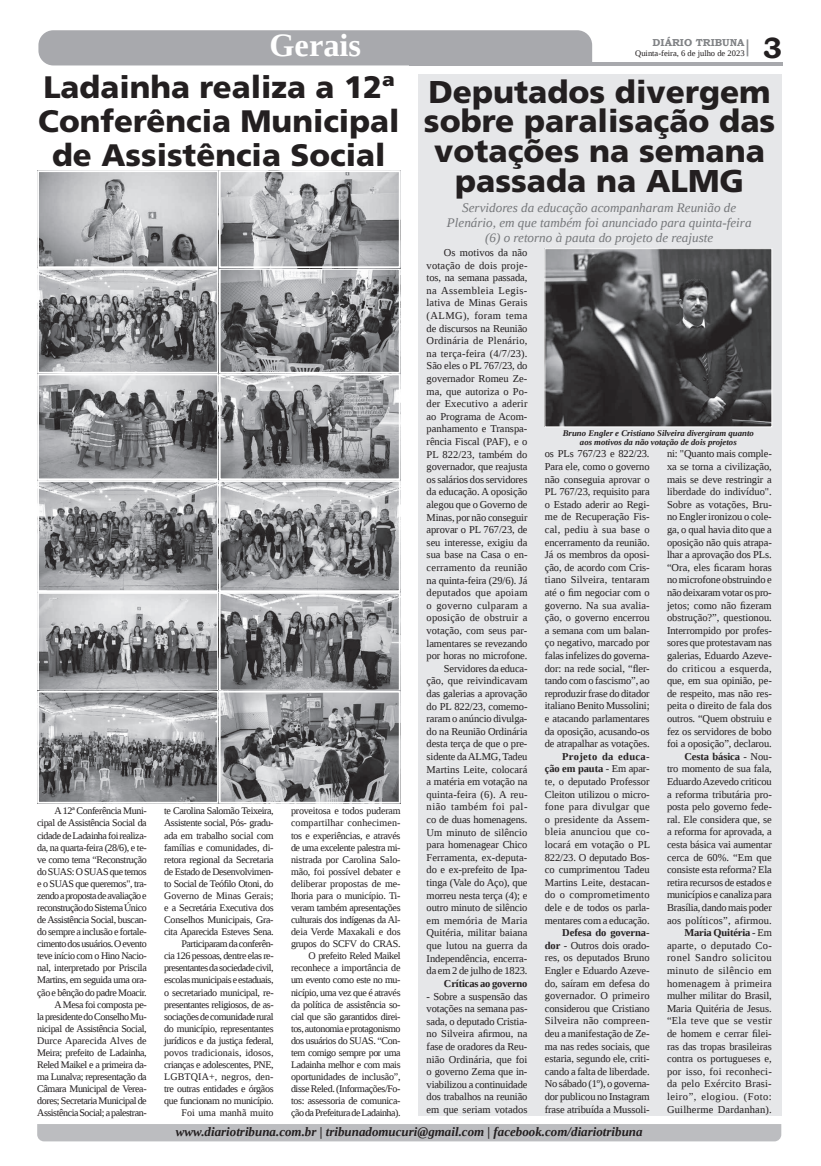
<style>
.page{position:relative;width:821px;height:1166px;background:#fff}
.page>*{position:absolute;margin:0;border:0;box-sizing:border-box;transform-origin:0 0}
.t1{font:700 32.38px "Liberation Serif";color:#fff}
.t2{font:900 31.5px/29.8px "Frutiger LT Std";color:#231f20;text-align:center}
.t3{font:900 31.06px/34.1px "Frutiger LT Std";color:#231f20;text-align:center}
.t4{font:700 29.31px "Bookman Old Style";color:#231f20}
.t5{font:italic 13.12px/14.9px "Liberation Serif";color:#76787b;text-align:center}
.t6{font:italic 700 12.95px "Liberation Serif";color:#231f20}
.t7{font:10.5px/12.6px "Liberation Serif";letter-spacing:-.01em;color:#231f20;text-align:justify}
.t8{font:700 10.5px "Liberation Serif";letter-spacing:-.015em;color:#231f20}
.t9{font:10.06px/12.1px "Liberation Serif";letter-spacing:-.04em;color:#231f20;text-align:right}
.t10{font:700 10.06px "Bookman Old Style";color:#808285}
.t11{font:italic 700 8.75px/9.6px "Liberation Serif";color:#231f20;text-align:center}
.t12{font:8.4px "Liberation Serif";color:#231f20}
.s1{font-weight:700}
</style>
<div class="page">
<hr style="left:409px;top:62px;width:374px;height:3px;background:#a8a9ad">
<div style="left:38px;top:30px;width:554px;height:35px;background:#a8a9ad"></div>
<svg style="left:747px;top:39px;width:1px;height:17px"></svg>
<div style="left:37px;top:1124px;width:744px;height:17px;background:#bcbdc0"></div>
<div style="left:418px;top:74px;width:363px;height:1042px;background:#e6e7e9"></div>
<img style="left:40px;top:173px;width:358px;height:627px">
<div style="left:37px;top:268px;width:182px;height:106px;border:2px solid #fff"></div>
<div style="left:219px;top:268px;width:182px;height:106px;border:2px solid #fff"></div>
<div style="left:37px;top:374px;width:182px;height:106px;border:2px solid #fff"></div>
<div style="left:219px;top:374px;width:182px;height:106px;border:2px solid #fff"></div>
<div style="left:37px;top:480px;width:182px;height:112px;border:2px solid #fff"></div>
<div style="left:219px;top:480px;width:182px;height:112px;border:2px solid #fff"></div>
<div style="left:37px;top:592px;width:182px;height:99px;border:2px solid #fff"></div>
<div style="left:219px;top:592px;width:182px;height:99px;border:2px solid #fff"></div>
<div style="left:37px;top:170px;width:182px;height:98px;border:2px solid #fff"></div>
<div style="left:219px;top:170px;width:182px;height:98px;border:2px solid #fff"></div>
<div style="left:37px;top:691px;width:182px;height:112px;border:2px solid #fff"></div>
<div style="left:219px;top:691px;width:182px;height:112px;border:2px solid #fff"></div>
<img style="left:546px;top:250px;width:224px;height:175px">
<div style="left:544px;top:248px;width:228px;height:179px;border:1px solid #fff"></div>
<h1 class="t1" style="left:269px;top:24px;width:93px">Gerais</h1>
<h3 class="t3" style="left:38px;top:70px;width:363px">Ladainha realiza a 12ª<br>Conferência Municipal de Assistência Social</h3>
<p class="t9" style="left:37px;top:805px;width:111px">A 12ª Conferência Muni&shy;cipal de Assistência Social da cidade de Ladainha foi realiza&shy;da, na quarta-feira (28/6), e te&shy;ve como tema “Reconstrução do SUAS: O SUAS que temos e o SUAS que queremos", tra&shy;zendo a proposta de avaliação e reconstrução do Sistema Único de Assistência Social, buscan&shy;do sempre a inclusão e fortale&shy;cimento dos usuários. O evento teve início com o Hino Nacio&shy;nal, interpretado por Priscila<br>Martins, em seguida uma ora&shy;ção e bênção do padre Moacir.<br>A Mesa foi composta pe-<br>la presidente do Conselho Mu&shy;nicipal de Assistência Social,<br>Durce Aparecida Alves de<br>Meira; prefeito de Ladainha,<br>Reled Maikel e a primeira da&shy;ma Lunalva; representação da<br>Câmara Municipal de Verea&shy;dores; Secretaria Municipal de<br>Assistência Social; a palestran-</p>
<p class="t9" style="left:164px;top:805px;width:111px">te Carolina Salomão Teixeira,<br>Assistente social, Pós- gradu&shy;ada em trabalho social com famílias e comunidades, di&shy;retora regional da Secretaria de Estado de Desenvolvimen&shy;to Social de Teófilo Otoni, do<br>Governo de Minas Gerais; e a Secretária Executiva dos<br>Conselhos Municipais, Gra&shy;cita Aparecida Esteves Sena.<br>Participaram da conferên-<br>cia 126 pessoas, dentre elas re&shy;presentantes da sociedade civil, escolas municipais e estaduais, o secretariado municipal, re&shy;presentantes religiosos, de as&shy;sociações de comunidade rural do município, representantes jurídicos e da justiça federal, povos tradicionais, idosos, crianças e adolescentes, PNE,<br>LGBTQIA+, negros, den&shy;tre outras entidades e órgãos que funcionam no município.<br>Foi uma manhã muito</p>
<p class="t9" style="left:291px;top:805px;width:111px">proveitosa e todos puderam compartilhar conhecimen&shy;tos e experiências, e através de uma excelente palestra mi&shy;nistrada por Carolina Salo&shy;mão, foi possível debater e deliberar propostas de me&shy;lhoria para o município. Ti&shy;veram também apresentações culturais dos indígenas da Al&shy;deia Verde Maxakali e dos grupos do SCFV do CRAS.<br>O prefeito Reled Maikel reconhece a importância de um evento como este no mu&shy;nicípio, uma vez que é através da política de assistência so&shy;cial que são garantidos direi&shy;tos, autonomia e protagonismo dos usuários do SUAS. “Con&shy;tem comigo sempre por uma<br>Ladainha melhor e com mais oportunidades de inclusão”, disse Reled. (Informações/Fo&shy;tos: assessoria de comunica&shy;ção da Prefeitura de Ladainha).</p>
<p class="t10" style="left:653px;top:35px;width:93px">DIÁRIO TRIBUNA</p>
<p class="t12" style="left:635px;top:48px;width:111px">Quinta-feira, 6 de julho de 2023</p>
<h3 class="t4" style="left:763px;top:27px;width:21px">3</h3>
<h2 class="t2" style="left:424px;top:77px;width:353px">Deputados divergem sobre paralisação das votações na semana passada na ALMG</h2>
<p class="t5" style="left:447px;top:200px;width:306px">Servidores da educação acompanharam Reunião de<br>Plenário, em que também foi anunciado para quinta-feira (6) o retorno à pauta do projeto de reajuste</p>
<p class="t7" style="left:427px;top:246px;width:102px;text-align:right">Os motivos da não votação de dois proje&shy;tos, na semana passada, na Assembleia Legis&shy;lativa de Minas Gerais (ALMG), foram tema de discursos na Reunião<br>Ordinária de Plenário, na terça-feira (4/7/23).<br>São eles o PL 767/23, do governador Romeu Ze&shy;ma, que autoriza o Po&shy;der Executivo a aderir ao Programa de Acom&shy;panhamento e Transpa&shy;rência Fiscal (PAF), e o<br>PL 822/23, também do governador, que reajusta os salários dos servidores da educação. A oposição alegou que o Governo de<br>Minas, por não conseguir aprovar o PL 767/23, de seu interesse, exigiu da sua base na Casa o en&shy;cerramento da reunião na quinta-feira (29/6). Já deputados que apoiam o governo culparam a oposição de obstruir a votação, com seus par&shy;lamentares se revezando por horas no microfone.<br>Servidores da educa&shy;ção, que reivindicavam das galerias a aprovação do PL 822/23, comemo&shy;raram o anúncio divulga&shy;do na Reunião Ordinária desta terça de que o pre&shy;sidente da ALMG, Tadeu<br>Martins Leite, colocará a matéria em votação na quinta-feira (6). A reu&shy;nião também foi pal&shy;co de duas homenagens.<br>Um minuto de silêncio para homenagear Chico<br>Ferramenta, ex-deputa&shy;do e ex-prefeito de Ipa&shy;tinga (Vale do Aço), que morreu nesta terça (4); e outro minuto de silêncio em memória de Maria<br>Quitéria, militar baiana que lutou na guerra da<br>Independência, encerra&shy;da em 2 de julho de 1823.</p>
<p class="t8" style="left:444px;top:976px;width:85px">Críticas ao governo</p>
<p class="t7" style="left:427px;top:989px;width:102px">- Sobre a suspensão das votações na semana pas&shy;sada, o deputado Cristia&shy;no Silveira afirmou, na fase de oradores da Reu&shy;nião Ordinária, que foi o governo Zema que in&shy;viabilizou a continuidade dos trabalhos na reunião em que seriam votados</p>
<p class="t11" style="left:563px;top:428px;width:193px">Bruno Engler e Cristiano Silveira divergiram quanto aos motivos da não votação de dois projetos</p>
<p class="t7" style="left:545px;top:447px;width:106px">os PLs 767/23 e 822/23.<br>Para ele, como o governo não conseguia aprovar o PL 767/23, requisito para o Estado aderir ao Regi&shy;me de Recuperação Fis&shy;cal, pediu à sua base o encerramento da reunião.<br>Já os membros da oposi&shy;ção, de acordo com Cris&shy;tiano Silveira, tentaram até o fim negociar com o governo. Na sua avalia&shy;ção, o governo encerrou a semana com um balan&shy;ço negativo, marcado por falas infelizes do governa&shy;dor: na rede social, “fler&shy;tando com o fascismo”, ao reproduzir frase do ditador italiano Benito Mussolini; e atacando parlamentares da oposição, acusando-os de atrapalhar as votações.</p>
<p class="t7" style="left:545px;top:750px;width:107px;text-indent:17px"><span class="s1">Projeto da educa&shy;ção em pauta</span> - Em apar&shy;te, o deputado Professor Cleiton utilizou o micro&shy;fone para divulgar que o presidente da Assem&shy;bleia anunciou que co&shy;locará em votação o PL 822/23. O deputado Bos&shy;co cumprimentou Tadeu Martins Leite, destacan&shy;do o comprometimento dele e de todos os parla&shy;mentares com a educação.</p>
<p class="t7" style="left:545px;top:926px;width:106px;text-indent:17px"><span class="s1">Defesa do governa&shy;dor</span> - Outros dois orado&shy;res, os deputados Bruno Engler e Eduardo Azeve&shy;do, saíram em defesa do governador. O primeiro considerou que Cristiano Silveira não compreen&shy;deu a manifestação de Ze&shy;ma nas redes sociais, que estaria, segundo ele, criti&shy;cando a falta de liberdade.<br>No sábado (1º), o governa&shy;dor publicou no Instagram frase atribuída a Mussoli-</p>
<p class="t7" style="left:667px;top:447px;width:106px;text-align:right">ni: "Quanto mais comple&shy;xa se torna a civilização, mais se deve restringir a liberdade do indivíduo".<br>Sobre as votações, Bru&shy;no Engler ironizou o cole&shy;ga, o qual havia dito que a oposição não quis atrapa&shy;lhar a aprovação dos PLs. “Ora, eles ficaram horas no microfone obstruindo e não deixaram votar os pro&shy;jetos; como não fizeram obstrução?”, questionou.<br>Interrompido por profes&shy;sores que protestavam nas galerias, Eduardo Azeve&shy;do criticou a esquerda, que, em sua opinião, pe&shy;de respeito, mas não res&shy;peita o direito de fala dos outros. “Quem obstruiu e fez os servidores de bobo foi a oposição”, declarou.<br><span class="s1">Cesta básica</span> - Nou-<br>tro momento de sua fala,<br>Eduardo Azevedo criticou a reforma tributária pro&shy;posta pelo governo fede&shy;ral. Ele considera que, se a reforma for aprovada, a cesta básica vai aumentar cerca de 60%. “Em que consiste esta reforma? Ela retira recursos de estados e municípios e canaliza para<br>Brasília, dando mais poder aos políticos”, afirmou.<br><span class="s1">Maria Quitéria</span> - Em aparte, o deputado Co&shy;ronel Sandro solicitou minuto de silêncio em homenagem à primeira mulher militar do Brasil,<br>Maria Quitéria de Jesus. “Ela teve que se vestir de homem e cerrar filei&shy;ras das tropas brasileiras contra os portugueses e, por isso, foi reconheci&shy;da pelo Exército Brasi&shy;leiro”, elogiou. (Foto:<br>Guilherme Dardanhan).</p>
<p class="t6" style="left:176px;top:1123px;width:468px">www.diariotribuna.com.br | tribunadomucuri@gmail.com | facebook.com/diariotribuna</p>
</div>
